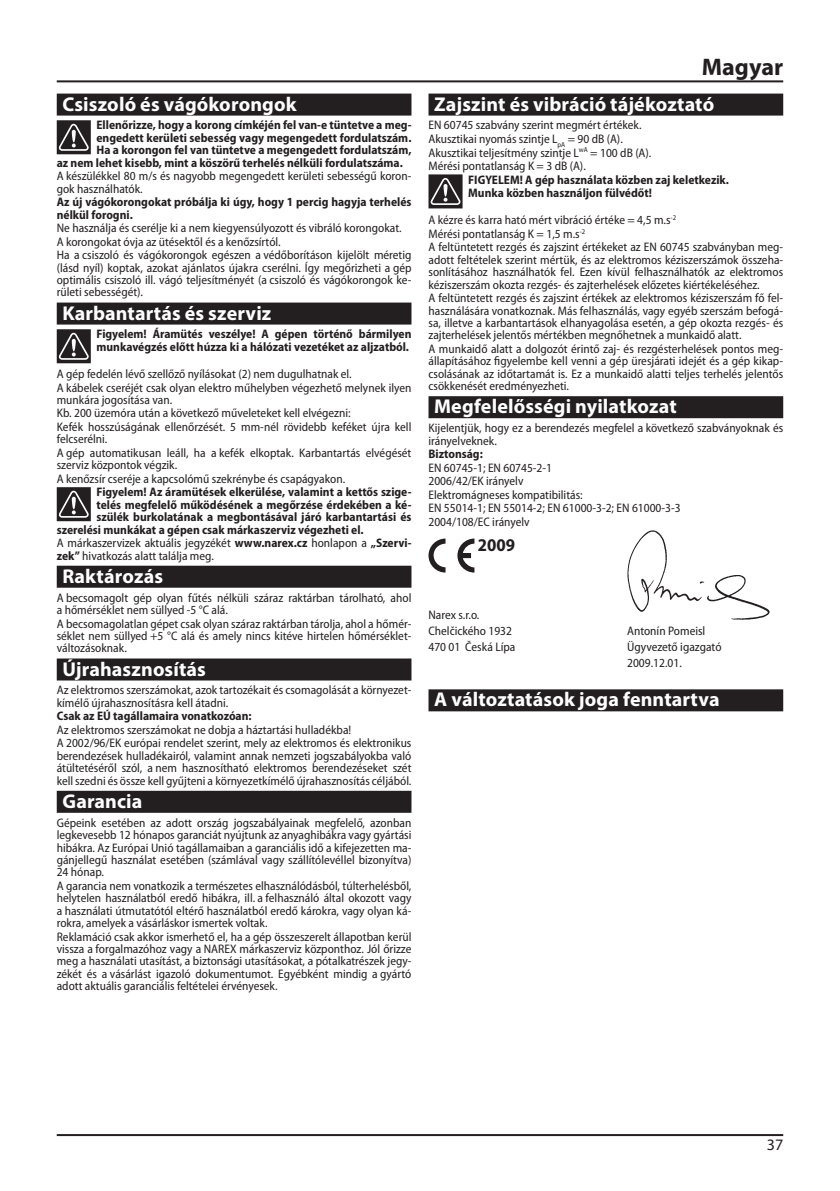
<style>
.page{position:relative;width:840px;height:1191px;background:#fff}
.page>*{position:absolute;margin:0;border:0;box-sizing:border-box;transform-origin:0 0}
.t1{font:700 24px "Myriad Pro";color:#231f20}
.t2{font:700 20px "Myriad Pro";letter-spacing:.005em;color:#fff}
.t3{font:700 semi-condensed 18px "Myriad Pro";color:#231f20}
.t4{font:16px "Myriad Pro";color:#231f20}
.t5{font:semi-condensed 12.4px/12.6px "Myriad Pro";color:#231f20}
.t6{font:700 semi-condensed 12.4px/12.4px "Myriad Pro";color:#231f20}
.s1{font-weight:700}
</style>
<div class="page">
<hr style="left:57px;top:80px;width:725px;height:2px;background:#231f20">
<hr style="left:57px;top:1134px;width:725px;height:2px;background:#231f20">
<div style="left:57px;top:94px;width:354px;height:22px;background:#231f20"></div>
<div style="left:57px;top:302px;width:354px;height:22px;background:#231f20"></div>
<div style="left:57px;top:565px;width:354px;height:22px;background:#231f20"></div>
<div style="left:57px;top:658px;width:354px;height:22px;background:#231f20"></div>
<div style="left:57px;top:791px;width:354px;height:22px;background:#231f20"></div>
<svg style="left:57px;top:120px;width:34px;height:34px"></svg>
<svg style="left:57px;top:329px;width:34px;height:34px"></svg>
<svg style="left:57px;top:487px;width:34px;height:34px"></svg>
<div style="left:428px;top:94px;width:354px;height:22px;background:#231f20"></div>
<div style="left:428px;top:396px;width:354px;height:22px;background:#231f20"></div>
<div style="left:428px;top:689px;width:354px;height:22px;background:#231f20"></div>
<svg style="left:428px;top:174px;width:34px;height:34px"></svg>
<svg style="left:428px;top:538px;width:46px;height:34px"></svg>
<img style="left:627px;top:530px;width:141px;height:89px">
<h2 class="t2" style="left:62px;top:91px;width:235px">Csiszoló és vágókorongok</h2>
<p class="t6" style="left:96px;top:119px;width:316px">Ellenőrizze, hogy a korong címkéjén fel van-e tüntetve a meg-</p>
<p class="t6" style="left:96px;top:132px;width:316px">engedett kerületi sebesség vagy megengedett fordulatszám.</p>
<p class="t6" style="left:96px;top:144px;width:316px">Ha a korongon fel van tüntetve a megengedett fordulatszám,</p>
<p class="t6" style="left:57px;top:156px;width:347px">az nem lehet kisebb, mint a köszörű terhelés nélküli fordulatszáma.</p>
<p class="t5" style="left:57px;top:170px;width:356px">A készülékkel 80 m/s és nagyobb megengedett kerületi sebességű koron&shy;gok használhatók.</p>
<p class="t6" style="left:57px;top:196px;width:356px">Az új vágókorongokat próbálja ki úgy, hogy 1 percig hagyja terhelés nélkül forogni.</p>
<p class="t5" style="left:57px;top:222px;width:356px">Ne használja és cserélje ki a nem kiegyensúlyozott és vibráló korongokat.<br>A korongokat óvja az ütésektől és a kenőzsírtól.<br>Ha a csiszoló és vágókorongok egészen a védőborításon kijelölt méretig (lásd nyíl) koptak, azokat ajánlatos újakra cserélni. Így megőrizheti a gép optimális csiszoló ill. vágó teljesítményét (a csiszoló és vágókorongok ke&shy;rületi sebességét).</p>
<h2 class="t2" style="left:62px;top:300px;width:210px">Karbantartás és szerviz</h2>
<p class="t6" style="left:96px;top:328px;width:316px">Figyelem! Áramütés veszélye! A gépen történő bármilyen munkavégzés előtt húzza ki a hálózati vezetéket az aljzatból.</p>
<p class="t5" style="left:57px;top:367px;width:356px;line-height:13.2px">A gép fedelén lévő szellőző nyílásokat (2) nem dugulhatnak el.<br>A kábelek cseréjét csak olyan elektro műhelyben végezhető melynek ilyen munkára jogosítása van.<br>Kb. 200 üzemóra után a következő műveleteket kell elvégezni:<br>Kefék hosszúságának ellenőrzését. 5 mm-nél rövidebb keféket újra kell felcserélni.<br>A gép automatikusan leáll, ha a kefék elkoptak. Karbantartás elvégését szerviz központok végzik.<br>A kenőzsír cseréje a kapcsolómű szekrénybe és csapágyakon.</p>
<p class="t6" style="left:96px;top:486px;width:316px">Figyelem! Az áramütések elkerülése, valamint a kettős szige-</p>
<p class="t6" style="left:96px;top:498px;width:316px">telés megfelelő működésének a megőrzése érdekében a ké-</p>
<p class="t6" style="left:96px;top:511px;width:316px">szülék burkolatának a megbontásával járó karbantartási és</p>
<p class="t6" style="left:57px;top:523px;width:308px">szerelési munkákat a gépen csak márkaszerviz végezheti el.</p>
<p class="t5" style="left:57px;top:537px;width:356px">A márkaszervizek aktuális jegyzékét <span class="s1">www.narex.cz</span> honlapon a <span class="s1">„Szervi-</span></p>
<p class="t5" style="left:57px;top:549px;width:158px"><span class="s1">zek”</span> hivatkozás alatt találja meg.</p>
<h2 class="t2" style="left:62px;top:563px;width:102px">Raktározás</h2>
<p class="t5" style="left:57px;top:591px;width:356px">A becsomagolt gép olyan fűtés nélküli száraz raktárban tárolható, ahol a hőmérséklet nem süllyed -5 °C alá.<br>A becsomagolatlan gépet csak olyan száraz raktárban tárolja, ahol a hőmér&shy;séklet nem süllyed +5 °C alá és amely nincs kitéve hirtelen hőmérséklet&shy;változásoknak.</p>
<h2 class="t2" style="left:62px;top:655px;width:145px">Újrahasznosítás</h2>
<p class="t5" style="left:57px;top:684px;width:356px">Az elektromos szerszámokat, azok tartozékait és csomagolását a környezet&shy;kímélő újrahasznosításra kell átadni.</p>
<p class="t6" style="left:57px;top:710px;width:196px">Csak az EÚ tagállamaira vonatkozóan:</p>
<p class="t5" style="left:57px;top:723px;width:356px">Az elektromos szerszámokat ne dobja a háztartási hulladékba!<br>A 2002/96/EK európai rendelet szerint, mely az elektromos és elektronikus berendezések hulladékairól, valamint annak nemzeti jogszabályokba való átültetéséről szól, a nem hasznosítható elektromos berendezéseket szét kell szedni és össze kell gyűjteni a környezetkímélő újrahasznosítás céljából.</p>
<h2 class="t2" style="left:62px;top:788px;width:81px">Garancia</h2>
<p class="t5" style="left:57px;top:816px;width:356px">Gépeink esetében az adott ország jogszabályainak megfelelő, azonban legkevesebb 12 hónapos garanciát nyújtunk az anyaghibákra vagy gyártási hibákra. Az Európai Unió tagállamaiban a garanciális idő a kifejezetten ma&shy;gánjellegű használat esetében (számlával vagy szállítólevéllel bizonyítva)<br>24 hónap.<br>A garancia nem vonatkozik a természetes elhasználódásból, túlterhelésből, helytelen használatból eredő hibákra, ill. a felhasználó által okozott vagy a használati útmutatótól eltérő használatból eredő károkra, vagy olyan ká&shy;rokra, amelyek a vásárláskor ismertek voltak.<br>Reklamáció csak akkor ismerhető el, ha a gép összeszerelt állapotban kerül vissza a forgalmazóhoz vagy a NAREX márkaszerviz központhoz. Jól őrizze meg a használati utasítást, a biztonsági utasításokat, a pótalkatrészek jegy&shy;zékét és a vásárlást igazoló dokumentumot. Egyébként mindig a gyártó adott aktuális garanciális feltételei érvényesek.</p>
<h1 class="t1" style="left:701px;top:51px;width:83px">Magyar</h1>
<h2 class="t2" style="left:434px;top:91px;width:281px">Zajszint és vibráció tájékoztató</h2>
<p class="t5" style="left:428px;top:119px;width:224px;line-height:13.6px">EN 60745 szabvány szerint megmért értékek.<br>Akusztikai nyomás szintje L<sub>pA</sub> = 90 dB (A).<br>Akusztikai teljesítmény szintje L<sup>wA</sup> = 100 dB (A).<br>Mérési pontatlanság K = 3 dB (A).</p>
<p class="t6" style="left:468px;top:173px;width:262px;line-height:13.6px">FIGYELEM! A gép használata közben zaj keletkezik.<br>Munka közben használjon fülvédőt!</p>
<p class="t5" style="left:428px;top:214px;width:356px">A kézre és karra ható mért vibráció értéke = 4,5 m.s<sup>-2<br></sup>Mérési pontatlanság K = 1,5 m.s<sup>-2<br></sup>A feltüntetett rezgés és zajszint értékeket az EN 60745 szabványban meg&shy;adott feltételek szerint mértük, és az elektromos kéziszerszámok összeha&shy;sonlításához használhatók fel. Ezen kívül felhasználhatók az elektromos kéziszerszám okozta rezgés- és zajterhelések előzetes kiértékeléséhez.<br>A feltüntetett rezgés és zajszint értékek az elektromos kéziszerszám fő fel&shy;használására vonatkoznak. Más felhasználás, vagy egyéb szerszám befogá&shy;sa, illetve a karbantartások elhanyagolása esetén, a gép okozta rezgés- és zajterhelések jelentős mértékben megnőhetnek a munkaidő alatt.<br>A munkaidő alatt a dolgozót érintő zaj- és rezgésterhelések pontos meg&shy;állapításához figyelembe kell venni a gép üresjárati idejét és a gép kikap&shy;csolásának az időtartamát is. Ez a munkaidő alatti teljes terhelés jelentős csökkenését eredményezheti.</p>
<h2 class="t2" style="left:434px;top:393px;width:244px">Megfelelősségi nyilatkozat</h2>
<p class="t5" style="left:428px;top:422px;width:356px">Kijelentjük, hogy ez a berendezés megfelel a következő szabványoknak és irányelveknek.</p>
<p class="t6" style="left:428px;top:448px;width:56px">Biztonság:</p>
<p class="t5" style="left:428px;top:461px;width:253px;line-height:13.6px">EN 60745-1; EN 60745-2-1<br>2006/42/EK irányelv<br>Elektromágneses kompatibilitás:<br>EN 55014-1; EN 55014-2; EN 61000-3-2; EN 61000-3-3<br>2004/108/EC irányelv</p>
<h3 class="t3" style="left:477px;top:534px;width:39px">2009</h3>
<p class="t5" style="left:428px;top:607px;width:85px;line-height:16px">Narex s.r.o.<br>Chelčického 1932</p>
<p class="t5" style="left:626px;top:625px;width:80px">Antonín Pomeisl</p>
<p class="t5" style="left:428px;top:641px;width:88px">470 01 Česká Lípa</p>
<p class="t5" style="left:626px;top:639px;width:96px;line-height:16px">Ügyvezető igazgató<br>2009.12.01.</p>
<h2 class="t2" style="left:434px;top:686px;width:287px">A változtatások joga fenntartva</h2>
<p class="t4" style="left:766px;top:1135px;width:18px">37</p>
</div>
